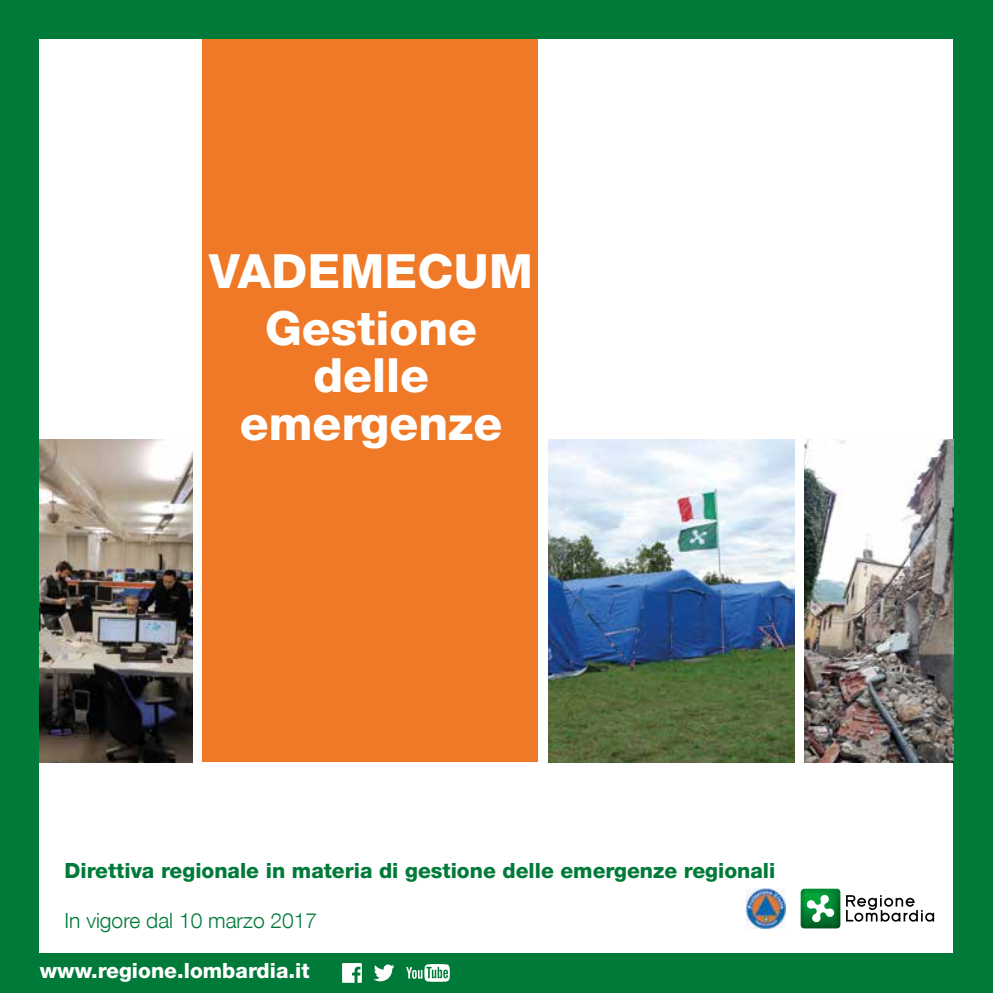
<style>
.page{position:relative;width:993px;height:993px;background:#fff}
.page>*{position:absolute;margin:0;border:0;box-sizing:border-box;transform-origin:0 0}
.t1{font:800 47.25px/56.7px "Helvetica Neue LT Std";color:#fff;text-align:center}
.t2{font:800 21px "Helvetica Neue LT Std";color:#007a38}
.t3{font:800 21px "Helvetica Neue LT Std";color:#fff}
.t4{font:300 21px "Helvetica Neue LT Std";color:#007a38}
</style>
<div class="page">
<div style="left:0;top:0;width:992px;height:992px;background:#007a38"></div>
<div style="left:40px;top:40px;width:912px;height:912px;background:#fff"></div>
<img style="left:40px;top:439px;width:152px;height:322px">
<img style="left:804px;top:439px;width:148px;height:322px">
<div style="left:202px;top:40px;width:336px;height:721px;background:#ef7926"></div>
<svg style="left:342px;top:963px;width:20px;height:19px"></svg>
<svg style="left:373px;top:964px;width:21px;height:16px"></svg>
<svg style="left:406px;top:964px;width:43px;height:17px"></svg>
<img style="left:800px;top:888px;width:40px;height:40px">
<svg style="left:806px;top:894px;width:28px;height:28px"></svg>
<svg style="left:846px;top:895px;width:87px;height:26px"></svg>
<img style="left:745px;top:888px;width:40px;height:40px">
<img style="left:548px;top:439px;width:246px;height:322px">
<h1 class="t1" style="left:209px;top:243px;width:325px">VADEMECUM<br>Gestione</h1>
<h1 class="t1" style="left:240px;top:351px;width:264px;line-height:47.2px">delle emergenze</h1>
<p class="t2" style="left:64px;top:857px;width:712px">Direttiva regionale in materia di gestione delle emergenze regionali</p>
<p class="t4" style="left:64px;top:907px;width:254px">In vigore dal 10 marzo 2017</p>
<p class="t3" style="left:40px;top:958px;width:271px">www.regione.lombardia.it</p>
</div>
